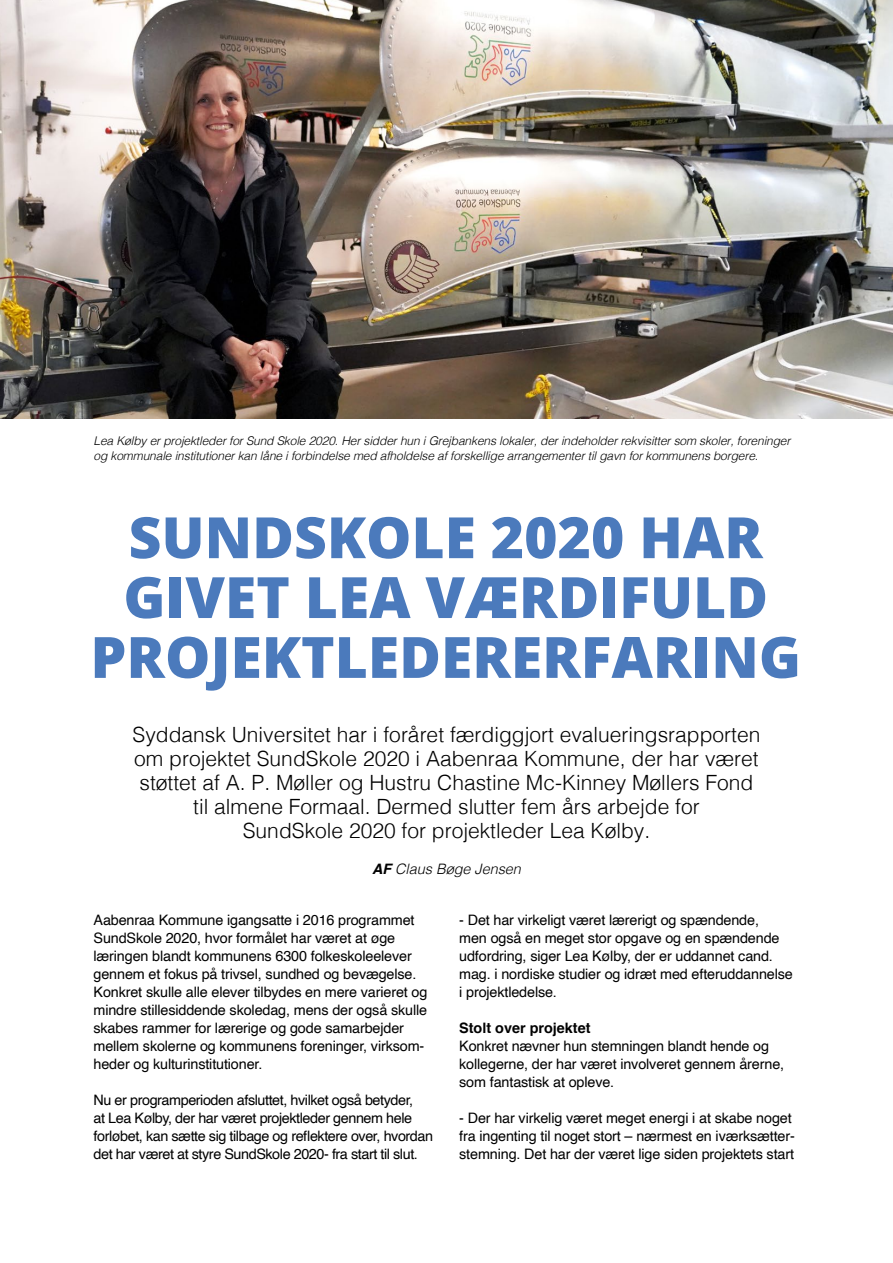
<style>
.page{position:relative;width:893px;height:1263px;background:#fff}
.page>*{position:absolute;margin:0;border:0;box-sizing:border-box;transform-origin:0 0}
.H1_Overskrift{font:800 57px "Open Sans";color:#4b7abc}
.Underrubrik{font:300 21px/24px "Helvetica";color:#000;text-align:center}
.p_Brødtekst{font:14.4px/18px "Helvetica";letter-spacing:-.01em;color:#000}
.p_Brødtekst-2{font:14.4px/18px "Helvetica";letter-spacing:-.03em;color:#000}
.Mellemrubrik{font:700 14.4px "Helvetica";color:#000}
.p_Byline{font:italic 300 14.4px "Helvetica";color:#000}
.t1{font:italic 300 12px/14.4px "Helvetica";letter-spacing:-.01em;color:#000}
.s1{font-weight:700}
</style>
<div class="page">
<img style="left:0;top:0;width:893px;height:419px">
<p class="t1" style="left:94px;top:433px;width:698px">Lea Kølby er projektleder for Sund Skole 2020. Her sidder hun i Grejbankens lokaler, der indeholder rekvisitter som skoler, foreninger og kommunale institutioner kan låne i forbindelse med afholdelse af forskellige arrangementer til gavn for kommunens borgere.</p>
<h1 class="H1_Overskrift" style="left:129px;top:494px;width:636px">SUNDSKOLE 2020 HAR</h1>
<h1 class="H1_Overskrift" style="left:123px;top:554px;width:646px">GIVET LEA VÆRDIFULD</h1>
<h1 class="H1_Overskrift" style="left:90px;top:614px;width:712px">PROJEKTLEDERERFARING</h1>
<h2 class="Underrubrik" style="left:133px;top:721px;width:629px">Syddansk Universitet har i foråret færdiggjort evalueringsrapporten om projektet SundSkole 2020 i Aabenraa Kommune, der har været støttet af A. P. Møller og Hustru Chastine Mc-Kinney Møllers Fond til almene Formaal. Dermed slutter fem års arbejde for<br>SundSkole 2020 for projektleder Lea Kølby.</h2>
<p class="p_Byline" style="left:372px;top:857px;width:150px"><span class="s1">AF</span> Claus Bøge Jensen</p>
<p class="p_Brødtekst" style="left:94px;top:911px;width:335px">Aabenraa Kommune igangsatte i 2016 programmet SundSkole 2020, hvor formålet har været at øge læringen blandt kommunens 6300 folkeskoleelever gennem et fokus på trivsel, sundhed og bevægelse.<br>Konkret skulle alle elever tilbydes en mere varieret og mindre stillesiddende skoledag, mens der også skulle skabes rammer for lærerige og gode samarbejder mellem skolerne og kommunens foreninger, virksom&shy;heder og kulturinstitutioner.</p>
<p class="p_Brødtekst-2" style="left:94px;top:1091px;width:341px">Nu er programperioden afsluttet, hvilket også betyder,<br>at Lea Kølby, der har været projektleder gennem hele forløbet, kan sætte sig tilbage og reflektere over, hvordan det har været at styre SundSkole 2020- fra start til slut.</p>
<p class="p_Brødtekst" style="left:459px;top:911px;width:335px">- Det har virkeligt været lærerigt og spændende,<br>men også en meget stor opgave og en spændende udfordring, siger Lea Kølby, der er uddannet cand. mag. i nordiske studier og idræt med efteruddannelse i projektledelse.</p>
<h2 class="Mellemrubrik" style="left:459px;top:1016px;width:133px">Stolt over projektet</h2>
<p class="p_Brødtekst" style="left:459px;top:1037px;width:326px">Konkret nævner hun stemningen blandt hende og kollegerne, der har været involveret gennem årerne, som fantastisk at opleve.</p>
<p class="p_Brødtekst" style="left:459px;top:1109px;width:337px">- Der har virkelig været meget energi i at skabe noget fra ingenting til noget stort – nærmest en iværksætter&shy;stemning. Det har der været lige siden projektets start</p>
</div>
